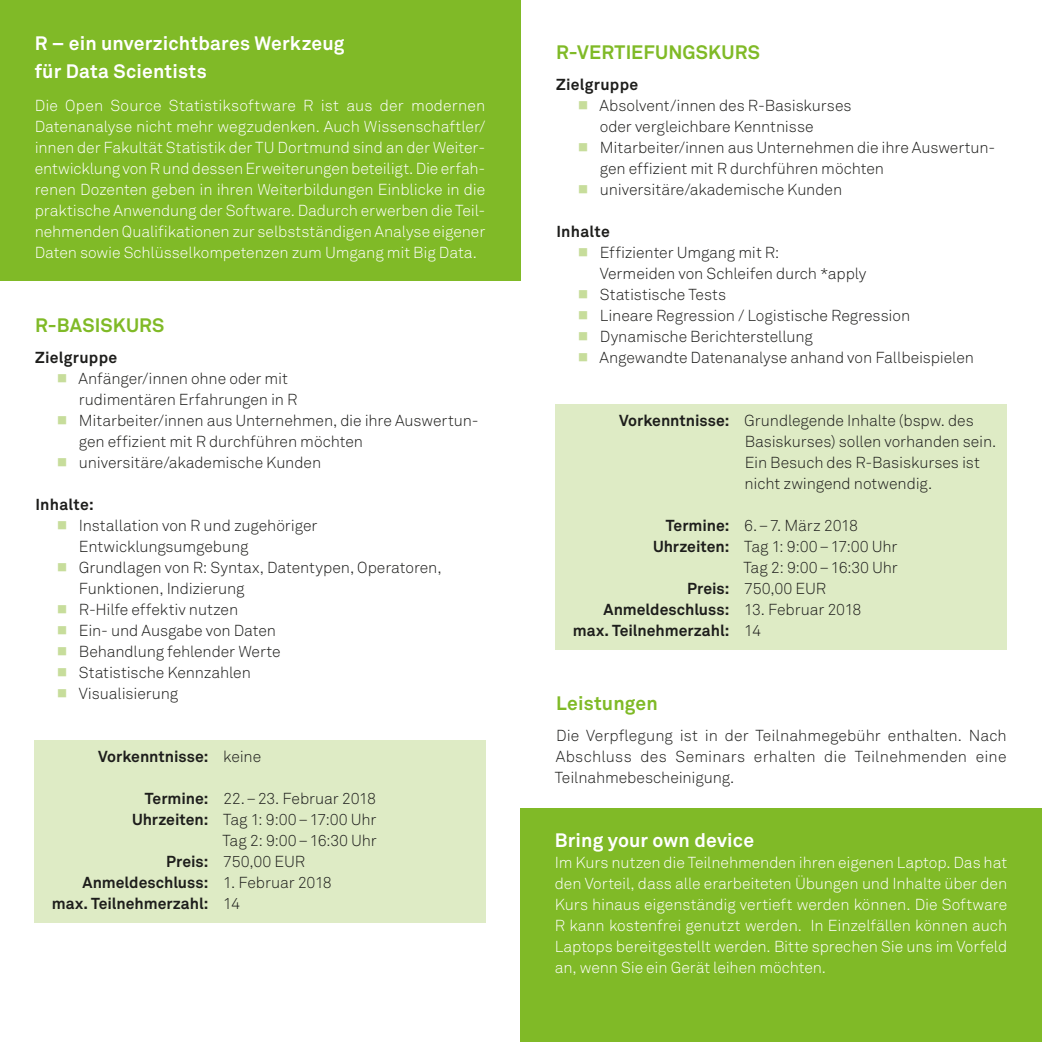
<style>
.page{position:relative;width:1042px;height:1042px;background:#fff}
.page>*{position:absolute;margin:0;border:0;box-sizing:border-box;transform-origin:0 0}
.t1{font:700 19.25px/28px "Akkurat Office";letter-spacing:.01em;color:#fff}
.t2{font:700 19.25px "Akkurat Office";letter-spacing:.01em;color:#80ba27}
.t3{font:15.75px/21px "Akkurat Light Office";letter-spacing:-.005em;color:#1d1d1b}
.t4{font:15.75px/21px "Akkurat Light Office";letter-spacing:-.01em;color:#fff;text-align:justify}
.t5{font:700 15.75px/21px "Akkurat Office";color:#1d1d1b}
.t6{font:700 15.75px "Akkurat Office";letter-spacing:.02em;color:#1d1d1b}
.s1{font-family:"Akkurat Light Office";font-weight:400}
.s2{font-family:"Akkurat Office";font-weight:700}
</style>
<div class="page">
<div style="left:520px;top:809px;width:522px;height:233px;background:#80ba27"></div>
<div style="left:35px;top:740px;width:451px;height:36px;background:#deebc5"></div>
<div style="left:35px;top:761px;width:451px;height:36px;background:#deebc5"></div>
<div style="left:35px;top:782px;width:451px;height:36px;background:#deebc5"></div>
<div style="left:35px;top:803px;width:451px;height:57px;background:#deebc5"></div>
<div style="left:35px;top:845px;width:451px;height:36px;background:#deebc5"></div>
<div style="left:35px;top:866px;width:451px;height:36px;background:#deebc5"></div>
<div style="left:35px;top:887px;width:451px;height:36px;background:#deebc5"></div>
<div style="left:556px;top:404px;width:451px;height:99px;background:#deebc5"></div>
<div style="left:556px;top:488px;width:451px;height:36px;background:#deebc5"></div>
<div style="left:556px;top:509px;width:451px;height:36px;background:#deebc5"></div>
<div style="left:556px;top:530px;width:451px;height:57px;background:#deebc5"></div>
<div style="left:556px;top:572px;width:451px;height:36px;background:#deebc5"></div>
<div style="left:556px;top:593px;width:451px;height:36px;background:#deebc5"></div>
<div style="left:556px;top:614px;width:451px;height:36px;background:#deebc5"></div>
<div style="left:0;top:0;width:520px;height:280px;background:#80ba27"></div>
<p class="t1" style="left:35px;top:29px;width:311px">R – ein unverzichtbares Werkzeug für Data Scientists</p>
<p class="t4" style="left:35px;top:96px;width:452px">Die Open Source Statistiksoftware R ist aus der modernen Datenanalyse nicht mehr wegzudenken. Auch Wissenschaftler/ innen der Fakultät Statistik der TU Dortmund sind an der Weiter&shy;entwicklung von R und dessen Erweiterungen beteiligt. Die erfah&shy;renen Dozenten geben in ihren Weiterbildungen Einblicke in die praktische Anwendung der Software. Dadurch erwerben die Teil&shy;nehmenden Qualifikationen zur selbstständigen Analyse eigener Daten sowie Schlüsselkompetenzen zum Umgang mit Big Data.</p>
<p class="t2" style="left:35px;top:313px;width:131px">R-BASISKURS</p>
<p class="t6" style="left:35px;top:348px;width:84px">Zielgruppe</p>
<p class="t3" style="left:78px;top:369px;width:402px">Anfänger/innen ohne oder mit<br>rudimentären Erfahrungen in R<br>Mitarbeiter/innen aus Unternehmen, die ihre Auswertun&shy;gen effizient mit R durchführen möchten universitäre/akademische Kunden</p>
<p class="t5" style="left:36px;top:494px;width:60px">Inhalte:</p>
<p class="t3" style="left:79px;top:516px;width:364px">Installation von R und zugehöriger<br>Entwicklungsumgebung<br>Grundlagen von R: Syntax, Datentypen, Operatoren,<br>Funktionen, Indizierung<br>R-Hilfe effektiv nutzen<br>Ein- und Ausgabe von Daten<br>Behandlung fehlender Werte<br>Statistische Kennzahlen<br>Visualisierung</p>
<p class="t5" style="left:98px;top:746px;width:164px">Vorkenntnisse: <span class="s1">keine</span></p>
<p class="t3" style="left:145px;top:789px;width:232px"><span class="s2">Termine:</span> 22.–23. Februar 2018</p>
<p class="t3" style="left:132px;top:810px;width:246px"><span class="s2">Uhrzeiten:</span> Tag 1: 9:00–17:00 Uhr</p>
<p class="t3" style="left:222px;top:831px;width:156px">Tag 2: 9:00–16:30 Uhr</p>
<p class="t3" style="left:166px;top:852px;width:140px"><span class="s2">Preis:</span> 750,00 EUR</p>
<p class="t5" style="left:52px;top:872px;width:281px;text-indent:31px">Anmeldeschluss: <span class="s1">1. Februar 2018 </span>max. Teilnehmerzahl: <span class="s1">14</span></p>
<p class="t2" style="left:556px;top:40px;width:205px">R-VERTIEFUNGSKURS</p>
<p class="t6" style="left:556px;top:75px;width:84px">Zielgruppe</p>
<p class="t3" style="left:599px;top:96px;width:397px">Absolvent/innen des R-Basiskurses<br>oder vergleichbare Kenntnisse<br>Mitarbeiter/innen aus Unternehmen die ihre Auswertun&shy;gen effizient mit R durchführen möchten universitäre/akademische Kunden</p>
<p class="t5" style="left:556px;top:221px;width:55px">Inhalte</p>
<p class="t3" style="left:599px;top:243px;width:376px">Effizienter Umgang mit R:<br>Vermeiden von Schleifen durch *apply<br>Statistische Tests<br>Lineare Regression / Logistische Regression Dynamische Berichterstellung<br>Angewandte Datenanalyse anhand von Fallbeispielen</p>
<p class="t3" style="left:744px;top:411px;width:253px;text-indent:-125px"><span class="s2">Vorkenntnisse:</span> Grundlegende Inhalte (bspw. des Basiskurses) sollen vorhanden sein.<br>Ein Besuch des R-Basiskurses ist nicht zwingend notwendig.</p>
<p class="t3" style="left:666px;top:516px;width:194px"><span class="s2">Termine:</span> 6.–7. März 2018</p>
<p class="t3" style="left:653px;top:537px;width:246px"><span class="s2">Uhrzeiten:</span> Tag 1: 9:00–17:00 Uhr</p>
<p class="t3" style="left:743px;top:558px;width:156px">Tag 2: 9:00–16:30 Uhr</p>
<p class="t3" style="left:687px;top:579px;width:140px"><span class="s2">Preis:</span> 750,00 EUR</p>
<p class="t5" style="left:573px;top:599px;width:290px;text-indent:31px">Anmeldeschluss: <span class="s1">13. Februar 2018 </span>max. Teilnehmerzahl: <span class="s1">14</span></p>
<p class="t2" style="left:556px;top:691px;width:103px">Leistungen</p>
<p class="t3" style="left:555px;top:726px;width:453px;text-align:justify">Die Verpflegung ist in der Teilnahmegebühr enthalten. Nach Abschluss des Seminars erhalten die Teilnehmenden eine Teilnahmebescheinigung.</p>
<p class="t1" style="left:555px;top:826px;width:201px">Bring your own device</p>
<p class="t4" style="left:555px;top:852px;width:454px">Im Kurs nutzen die Teilnehmenden ihren eigenen Laptop. Das hat den Vorteil, dass alle erarbeiteten Übungen und Inhalte über den Kurs hinaus eigenständig vertieft werden können. Die Software R kann kostenfrei genutzt werden. In Einzelfällen können auch Laptops bereitgestellt werden. Bitte sprechen Sie uns im Vorfeld an, wenn Sie ein Gerät leihen möchten.</p>
</div>
